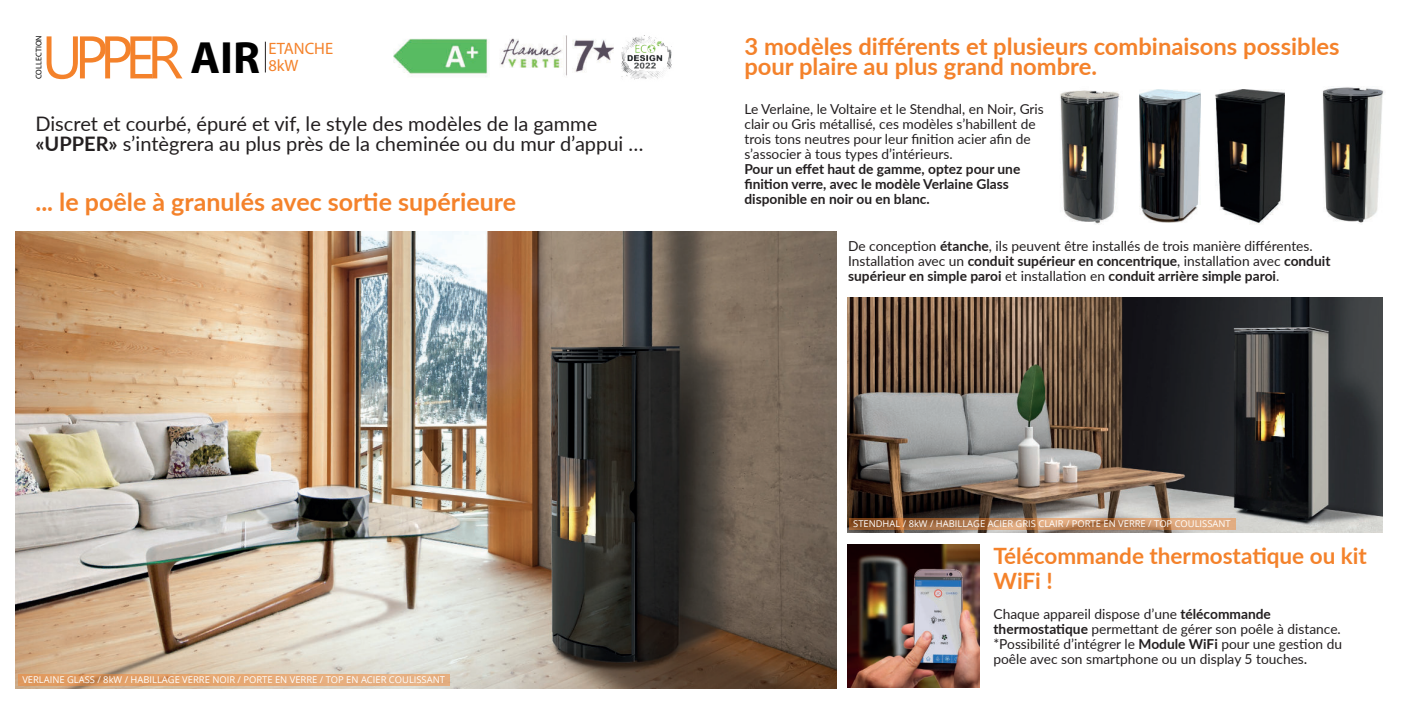
<style>
.page{position:relative;width:1418px;height:709px;background:#fff}
.page>*{position:absolute;margin:0;border:0;box-sizing:border-box;transform-origin:0 0}
.t1{font:700 45.38px "Myriad Pro";color:#000}
.t2{font:700 25px "Lato";color:#f4822b}
.t3{font:700 23.75px/20px "Lato";color:#f4822b}
.t4{font:700 22.5px/25px "Lato";color:#f4822b}
.t5{font:20px/20px "Lato";color:#231f20}
.t6{font:16.5px/17px "Myriad Pro";color:#f4822b}
.t7{font:13.75px/15px "Lato";color:#231f20}
.t8{font:700 13.75px/15px "Lato";color:#231f20}
.t9{font:9.38px "Open Sans";color:#fff}
.t10{font:8.12px "Myriad Pro";color:#000}
.s1{font-weight:700}
.s2{font-size:15px}
</style>
<div class="page">
<img style="left:394px;top:36px;width:219px;height:40px">
<img style="left:847px;top:545px;width:132px;height:142px">
<img style="left:16px;top:232px;width:820px;height:456px">
<img style="left:1322px;top:87px;width:62px;height:136px">
<img style="left:1215px;top:89px;width:69px;height:135px">
<svg style="left:18px;top:674px;width:432px;height:12px;background:#e2a571"></svg>
<img style="left:847px;top:297px;width:535px;height:235px">
<svg style="left:849px;top:517px;width:387px;height:12px;background:#b58159"></svg>
<hr style="left:265px;top:42px;width:1px;height:30px;background:#231f20">
<img style="left:621px;top:35px;width:51px;height:45px">
<img style="left:1060px;top:90px;width:61px;height:134px">
<img style="left:1139px;top:90px;width:61px;height:133px">
<p class="t10" style="left:34px;top:79px;width:45px;rotate:-90deg">COLLECTION</p>
<h1 class="t1" style="left:190px;top:35px;width:71px">AIR</h1>
<p class="t6" style="left:268px;top:40px;width:66px">ETANCHE<br>8kW</p>
<h3 class="t5" style="left:35px;top:113px;width:609px">Discret et courbé, épuré et vif, le style des modèles de la gamme <span class="s1">«UPPER»</span> s’intègrera au plus près de la cheminée ou du mur d’appui …</h3>
<h2 class="t2" style="left:35px;top:184px;width:482px">... le poêle à granulés avec sortie supérieure</h2>
<p class="t9" style="left:22px;top:674px;width:424px">VERLAINE GLASS / 8kW / HABILLAGE VERRE NOIR / PORTE EN VERRE / TOP EN ACIER COULISSANT</p>
<h3 class="t3" style="left:744px;top:35px;width:597px">3 modèles différents et plusieurs combinaisons possibles pour plaire au plus grand nombre.</h3>
<p class="t7" style="left:744px;top:101px;width:301px">Le Verlaine, le Voltaire et le Stendhal, en Noir, Gris clair ou Gris métallisé, ces modèles s’habillent de trois tons neutres pour leur finition acier afin de s’associer à tous types d’intérieurs.</p>
<p class="t8" style="left:744px;top:161px;width:277px">Pour un effet haut de gamme, optez pour une finition verre, avec le modèle Verlaine Glass disponible en noir ou en blanc.</p>
<p class="t7" style="left:848px;top:238px;width:484px">De conception <span class="s1">étanche</span>, ils peuvent être installés de trois manière différentes.<br>Installation avec un <span class="s1">conduit supérieur en concentrique</span>, installation avec <span class="s1">conduit supérieur en simple paroi</span> et installation en <span class="s1">conduit arrière simple paroi</span>.</p>
<p class="t9" style="left:853px;top:518px;width:379px">STENDHAL / 8kW / HABILLAGE ACIER GRIS CLAIR / PORTE EN VERRE / TOP COULISSANT</p>
<h3 class="t4" style="left:993px;top:542px;width:375px">Télécommande thermostatique ou kit<br>WiFi !</h3>
<p class="t7" style="left:993px;top:606px;width:350px">Chaque appareil dispose d’une <span class="s1">télécommande thermostatique</span> permettant de gérer son poêle à distance. *Possibilité d’intégrer le <span class="s1">Module WiFi</span> pour une gestion du poêle avec son smartphone ou un display 5 touches<span class="s2">.</span></p>
</div>
